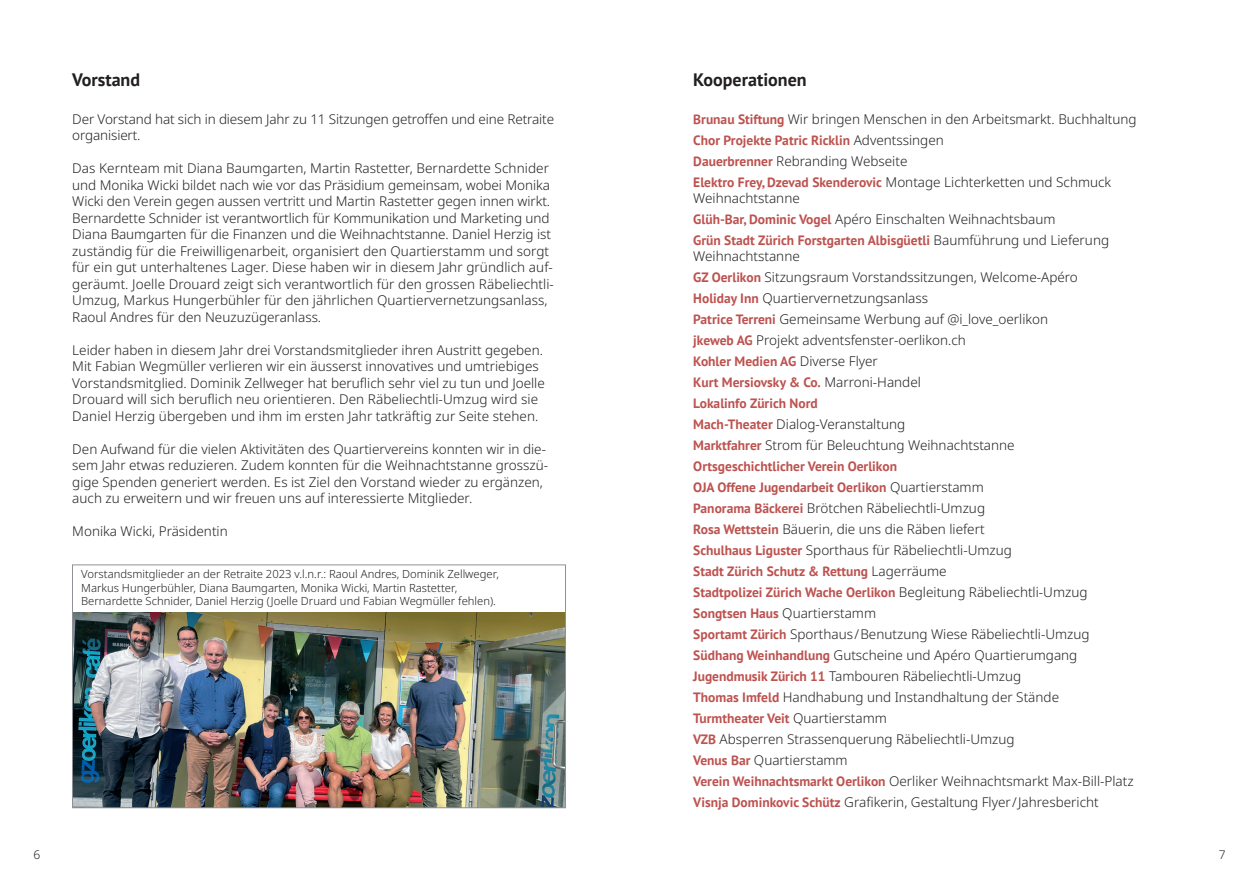
<style>
.page{position:relative;width:1259px;height:893px;background:#fff}
.page>*{position:absolute;margin:0;border:0;box-sizing:border-box;transform-origin:0 0}
.t1{font:700 18px "PT Sans";color:#231f20}
.t2{font:300 13.5px/16.5px "Noto Sans";color:#231f20}
.t3{font:700 13.5px/21px "PT Sans";color:#bd524f}
.t4{font:300 12px "Noto Sans";color:#231f20}
.t5{font:300 11.25px/13.5px "Noto Sans";color:#231f20}
.s1{font-family:"PT Sans";font-weight:700;color:#bd524f}
.s2{font-family:"Noto Sans";font-weight:300;color:#231f20}
</style>
<div class="page">
<img style="left:74px;top:612px;width:490px;height:194px">
<div style="left:72px;top:565px;width:494px;height:243px;border:1px solid #8e9195"></div>
<h1 class="t1" style="left:72px;top:67px;width:69px">Vorstand</h1>
<p class="t2" style="left:72px;top:111px;width:483px">Der Vorstand hat sich in diesem Jahr zu 11 Sitzungen getroffen und eine Retraite organisiert.</p>
<p class="t2" style="left:72px;top:161px;width:483px">Das Kernteam mit Diana Baumgarten, Martin Rastetter, Bernardette Schnider und Monika Wicki bildet nach wie vor das Präsidium gemeinsam, wobei Monika Wicki den Verein gegen aussen vertritt und Martin Rastetter gegen innen wirkt.<br>Bernardette Schnider ist verantwortlich für Kommunikation und Marketing und Diana Baumgarten für die Finanzen und die Weihnachtstanne. Daniel Herzig ist zuständig für die Freiwilligenarbeit, organisiert den Quartierstamm und sorgt für ein gut unterhaltenes Lager. Diese haben wir in diesem Jahr gründlich auf&shy;geräumt. Joelle Drouard zeigt sich verantwortlich für den grossen Räbeliechtli-Umzug, Markus Hungerbühler für den jährlichen Quartiervernetzungsanlass, Raoul Andres für den Neuzuzügeranlass.</p>
<p class="t2" style="left:72px;top:342px;width:474px">Leider haben in diesem Jahr drei Vorstandsmitglieder ihren Austritt gegeben.<br>Mit Fabian Wegmüller verlieren wir ein äusserst innovatives und umtriebiges Vorstandsmitglied. Dominik Zellweger hat beruflich sehr viel zu tun und Joelle Drouard will sich beruflich neu orientieren. Den Räbeliechtli-Umzug wird sie Daniel Herzig übergeben und ihm im ersten Jahr tatkräftig zur Seite stehen.</p>
<p class="t2" style="left:72px;top:441px;width:477px">Den Aufwand für die vielen Aktivitäten des Quartiervereins konnten wir in die&shy;sem Jahr etwas reduzieren. Zudem konnten für die Weihnachtstanne grosszü&shy;gige Spenden generiert werden. Es ist Ziel den Vorstand wieder zu ergänzen, auch zu erweitern und wir freuen uns auf interessierte Mitglieder.</p>
<p class="t2" style="left:72px;top:523px;width:157px">Monika Wicki, Präsidentin</p>
<p class="t5" style="left:81px;top:568px;width:419px">Vorstandsmitglieder an der Retraite 2023 v.l.n.r.: Raoul Andres, Dominik Zellweger,<br>Markus Hungerbühler, Diana Baumgarten, Monika Wicki, Martin Rastetter,<br>Bernardette Schnider, Daniel Herzig (Joelle Druard und Fabian Wegmüller fehlen).</p>
<h1 class="t1" style="left:693px;top:67px;width:115px">Kooperationen</h1>
<p class="t2" style="left:693px;top:111px;width:445px"><span class="s1">Brunau Stiftung</span> Wir bringen Menschen in den Arbeitsmarkt. Buchhaltung</p>
<p class="t3" style="left:693px;top:129px;width:252px">Chor Projekte Patric Ricklin <span class="s2">Adventssingen</span></p>
<p class="t2" style="left:693px;top:151px;width:419px;line-height:21px"><span class="s1">Dauerbrenner</span> Rebranding Webseite<br><span class="s1">Elektro Frey, Dzevad Skenderovic</span> Montage Lichterketten und Schmuck</p>
<p class="t2" style="left:693px;top:188px;width:364px;line-height:21px">Weihnachtstanne<br><span class="s1">Glüh-Bar, Dominic Vogel</span> Apéro Einschalten Weihnachtsbaum</p>
<p class="t3" style="left:693px;top:229px;width:417px">Grün Stadt Zürich Forstgarten Albisgüetli <span class="s2">Baumführung und Lieferung</span></p>
<p class="t2" style="left:693px;top:246px;width:386px;line-height:21px">Weihnachtstanne<br><span class="s1">GZ Oerlikon</span> Sitzungsraum Vorstandssitzungen, Welcome-Apéro <span class="s1">Holiday Inn</span> Quartiervernetzungsanlass<br><span class="s1">Patrice Terreni</span> Gemeinsame Werbung auf @i_love_oerlikon <span class="s1">jkeweb AG</span> Projekt adventsfenster-oerlikon.ch</p>
<p class="t3" style="left:693px;top:351px;width:229px">Kohler Medien AG <span class="s2">Diverse Flyer<br></span>Kurt Mersiovsky &amp; Co. <span class="s2">Marroni-Handel<br></span>Lokalinfo Zürich Nord</p>
<p class="t2" style="left:693px;top:414px;width:323px;line-height:21px"><span class="s1">Mach-Theater</span> Dialog-Veranstaltung<br><span class="s1">Marktfahrer</span> Strom für Beleuchtung Weihnachtstanne</p>
<p class="t3" style="left:693px;top:456px;width:292px">Ortsgeschichtlicher Verein Oerlikon<br>OJA Offene Jugendarbeit Oerlikon <span class="s2">Quartierstamm</span></p>
<p class="t2" style="left:693px;top:498px;width:320px;line-height:21px"><span class="s1">Panorama Bäckerei</span> Brötchen Räbeliechtli-Umzug<br><span class="s1">Rosa Wettstein</span> Bäuerin, die uns die Räben liefert<br><span class="s1">Schulhaus Liguster</span> Sporthaus für Räbeliechtli-Umzug</p>
<p class="t3" style="left:693px;top:561px;width:396px">Stadt Zürich Schutz &amp; Rettung <span class="s2">Lagerräume<br></span>Stadtpolizei Zürich Wache Oerlikon <span class="s2">Begleitung Räbeliechtli-Umzug</span></p>
<p class="t2" style="left:693px;top:603px;width:398px;line-height:21px"><span class="s1">Songtsen Haus</span> Quartierstamm<br><span class="s1">Sportamt Zürich</span> Sporthaus / Benutzung Wiese Räbeliechtli-Umzug <span class="s1">Südhang Weinhandlung</span> Gutscheine und Apéro Quartierumgang <span class="s1">Jugendmusik Zürich 11</span> Tambouren Räbeliechtli-Umzug<br><span class="s1">Thomas Imfeld</span> Handhabung und Instandhaltung der Stände</p>
<p class="t3" style="left:693px;top:708px;width:195px">Turmtheater Veit <span class="s2">Quartierstamm</span></p>
<p class="t2" style="left:693px;top:729px;width:442px;line-height:21px"><span class="s1">VZB</span> Absperren Strassenquerung Räbeliechtli-Umzug<br><span class="s1">Venus Bar</span> Quartierstamm<br><span class="s1">Verein Weihnachtsmarkt Oerlikon</span> Oerliker Weihnachtsmarkt Max-Bill-Platz <span class="s1">Visnja Dominkovic Schütz</span> Grafikerin, Gestaltung Flyer / Jahresbericht</p>
<p class="t4" style="left:33px;top:846px;width:8px">6</p>
<p class="t4" style="left:1218px;top:846px;width:8px">7</p>
</div>
